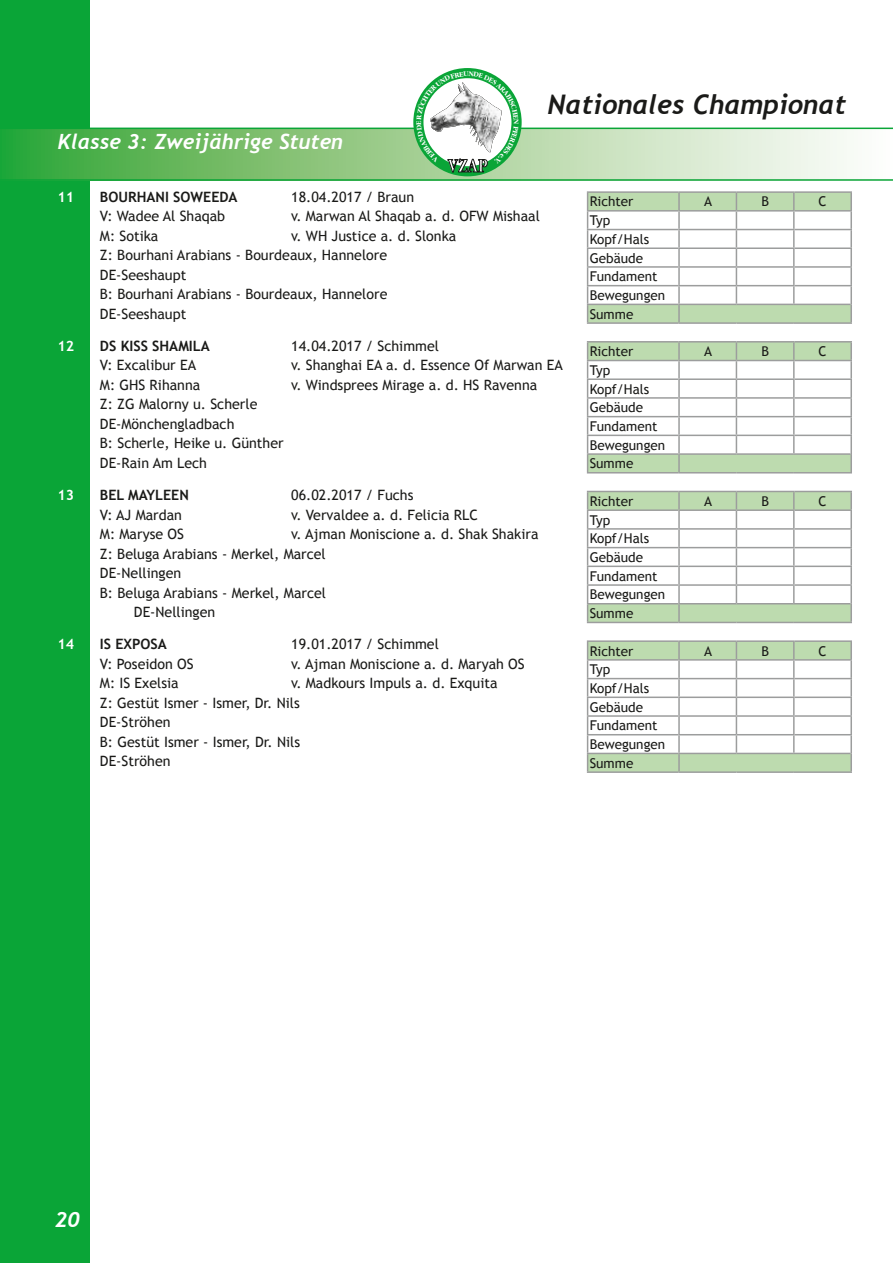
<style>
.page{position:relative;width:893px;height:1263px;background:#fff}
.page>*{position:absolute;margin:0;border:0;box-sizing:border-box;transform-origin:0 0}
.t1{font:italic 700 27px "Trebuchet";color:#1a1a18}
.t2{font:italic 700 21px "Trebuchet";color:#fff}
.t3{font:700 17.85px "Garamond ITCBQ";color:#fff;scale:.76 1}
.t4{font:14.25px/19.5px "Trebuchet MS";color:#1a1a18}
.t5{font:700 14.25px "Trebuchet MS";color:#1a1a18}
.t6{font:700 14.25px "Trebuchet MS";color:#fff}
.t7{font:13.5px/18.8px "Trebuchet MS";color:#1a1a18}
</style>
<div class="page">
<div style="left:0;top:0;width:89px;height:1263px;background:#0aa537"></div>
<svg style="left:0;top:129px;width:893px;height:50px;background:#a0d199"></svg>
<hr style="left:0;top:128px;width:893px;height:1px;background:#0aa537">
<hr style="left:0;top:179px;width:893px;height:2px;background:#0aa537">
<svg style="left:413px;top:68px;width:109px;height:108px"></svg>
<hr style="left:587px;top:191px;width:91px;height:2px;background:#9c9d9d">
<hr style="left:795px;top:191px;width:57px;height:2px;background:#9c9d9d">
<hr style="left:587px;top:322px;width:91px;height:2px;background:#9c9d9d">
<hr style="left:678px;top:191px;width:58px;height:2px;background:#9c9d9d">
<hr style="left:678px;top:322px;width:58px;height:2px;background:#9c9d9d">
<hr style="left:736px;top:322px;width:58px;height:2px;background:#9c9d9d">
<hr style="left:794px;top:322px;width:58px;height:2px;background:#9c9d9d">
<hr style="left:736px;top:191px;width:59px;height:2px;background:#9c9d9d">
<svg style="left:587px;top:192px;width:265px;height:131px"></svg>
<hr style="left:587px;top:341px;width:91px;height:2px;background:#9c9d9d">
<hr style="left:795px;top:341px;width:57px;height:2px;background:#9c9d9d">
<hr style="left:678px;top:341px;width:58px;height:2px;background:#9c9d9d">
<hr style="left:736px;top:341px;width:59px;height:2px;background:#9c9d9d">
<svg style="left:587px;top:342px;width:265px;height:131px"></svg>
<hr style="left:587px;top:622px;width:91px;height:1px;background:#9c9d9d">
<hr style="left:678px;top:622px;width:58px;height:1px;background:#9c9d9d">
<hr style="left:736px;top:622px;width:58px;height:1px;background:#9c9d9d">
<hr style="left:794px;top:622px;width:58px;height:1px;background:#9c9d9d">
<svg style="left:587px;top:491px;width:265px;height:131px"></svg>
<hr style="left:587px;top:640px;width:91px;height:2px;background:#9c9d9d">
<hr style="left:795px;top:640px;width:57px;height:2px;background:#9c9d9d">
<hr style="left:587px;top:771px;width:91px;height:2px;background:#9c9d9d">
<hr style="left:678px;top:640px;width:58px;height:2px;background:#9c9d9d">
<hr style="left:678px;top:771px;width:58px;height:2px;background:#9c9d9d">
<hr style="left:736px;top:771px;width:58px;height:2px;background:#9c9d9d">
<hr style="left:794px;top:771px;width:58px;height:2px;background:#9c9d9d">
<hr style="left:736px;top:640px;width:59px;height:2px;background:#9c9d9d">
<svg style="left:587px;top:641px;width:265px;height:131px"></svg>
<svg style="left:417px;top:71px;width:101px;height:101px"></svg>
<h2 class="t2" style="left:57px;top:128px;width:287px">Klasse 3: Zweijährige Stuten</h2>
<p class="t3" style="left:448px;top:156px;width:54px">VZAP</p>
<h1 class="t1" style="left:548px;top:88px;width:300px">Nationales Championat</h1>
<p class="t6" style="left:57px;top:188px;width:18px">11</p>
<p class="t5" style="left:100px;top:188px;width:139px">BOURHANI SOWEEDA</p>
<p class="t4" style="left:291px;top:187px;width:124px">18.04.2017 / Braun</p>
<p class="t4" style="left:100px;top:207px;width:127px">V: Wadee Al Shaqab</p>
<p class="t4" style="left:291px;top:207px;width:250px">v. Marwan Al Shaqab a. d. OFW Mishaal</p>
<p class="t4" style="left:100px;top:226px;width:60px">M: Sotika</p>
<p class="t4" style="left:100px;top:226px;width:358px;text-indent:191px">v. WH Justice a. d. Slonka<br>Z: Bourhani Arabians - Bourdeaux, Hannelore<br>DE-Seeshaupt<br>B: Bourhani Arabians - Bourdeaux, Hannelore<br>DE-Seeshaupt</p>
<p class="t6" style="left:57px;top:337px;width:18px">12</p>
<p class="t5" style="left:100px;top:337px;width:111px">DS KISS SHAMILA</p>
<p class="t4" style="left:291px;top:336px;width:149px">14.04.2017 / Schimmel</p>
<p class="t4" style="left:100px;top:356px;width:98px">V: Excalibur EA</p>
<p class="t4" style="left:291px;top:356px;width:273px">v. Shanghai EA a. d. Essence Of Marwan EA</p>
<p class="t4" style="left:100px;top:375px;width:102px">M: GHS Rihanna</p>
<p class="t4" style="left:291px;top:375px;width:248px">v. Windsprees Mirage a. d. HS Ravenna</p>
<p class="t4" style="left:100px;top:395px;width:185px">Z: ZG Malorny u. Scherle<br>DE-Mönchengladbach<br>B: Scherle, Heike u. Günther<br>DE-Rain Am Lech</p>
<p class="t6" style="left:57px;top:486px;width:18px">13</p>
<p class="t5" style="left:100px;top:486px;width:90px">BEL MAYLEEN</p>
<p class="t4" style="left:291px;top:485px;width:124px">06.02.2017 / Fuchs</p>
<p class="t4" style="left:100px;top:505px;width:84px">V: AJ Mardan</p>
<p class="t4" style="left:291px;top:505px;width:188px">v. Vervaldee a. d. Felicia RLC</p>
<p class="t4" style="left:100px;top:524px;width:86px">M: Maryse OS</p>
<p class="t4" style="left:291px;top:524px;width:249px">v. Ajman Moniscione a. d. Shak Shakira</p>
<p class="t4" style="left:100px;top:544px;width:227px">Z: Beluga Arabians - Merkel, Marcel</p>
<p class="t4" style="left:100px;top:563px;width:83px">DE-Nellingen</p>
<p class="t4" style="left:100px;top:583px;width:228px">B: Beluga Arabians - Merkel, Marcel</p>
<p class="t4" style="left:134px;top:602px;width:83px">DE-Nellingen</p>
<p class="t6" style="left:57px;top:635px;width:18px">14</p>
<p class="t5" style="left:100px;top:635px;width:68px">IS EXPOSA</p>
<p class="t4" style="left:291px;top:635px;width:149px">19.01.2017 / Schimmel</p>
<p class="t4" style="left:100px;top:654px;width:95px">V: Poseidon OS</p>
<p class="t4" style="left:291px;top:654px;width:235px">v. Ajman Moniscione a. d. Maryah OS</p>
<p class="t4" style="left:100px;top:674px;width:80px">M: IS Exelsia</p>
<p class="t4" style="left:100px;top:674px;width:399px;text-indent:191px">v. Madkours Impuls a. d. Exquita<br>Z: Gestüt Ismer - Ismer, Dr. Nils<br>DE-Ströhen<br>B: Gestüt Ismer - Ismer, Dr. Nils<br>DE-Ströhen</p>
<p class="t7" style="left:590px;top:192px;width:45px">Richter</p>
<p class="t7" style="left:704px;top:192px;width:9px">A</p>
<p class="t7" style="left:761px;top:192px;width:9px">B</p>
<p class="t7" style="left:818px;top:192px;width:10px">C</p>
<p class="t7" style="left:590px;top:211px;width:77px">Typ<br>Kopf/Hals<br>Gebäude<br>Fundament<br>Bewegungen<br>Summe</p>
<p class="t7" style="left:590px;top:342px;width:45px">Richter</p>
<p class="t7" style="left:704px;top:342px;width:9px">A</p>
<p class="t7" style="left:761px;top:342px;width:9px">B</p>
<p class="t7" style="left:818px;top:342px;width:10px">C</p>
<p class="t7" style="left:590px;top:361px;width:77px">Typ<br>Kopf/Hals<br>Gebäude<br>Fundament<br>Bewegungen<br>Summe</p>
<p class="t7" style="left:590px;top:492px;width:45px">Richter</p>
<p class="t7" style="left:704px;top:492px;width:9px">A</p>
<p class="t7" style="left:761px;top:492px;width:9px">B</p>
<p class="t7" style="left:818px;top:492px;width:10px">C</p>
<p class="t7" style="left:590px;top:510px;width:77px">Typ<br>Kopf/Hals<br>Gebäude<br>Fundament<br>Bewegungen<br>Summe</p>
<p class="t7" style="left:590px;top:641px;width:45px">Richter</p>
<p class="t7" style="left:704px;top:641px;width:9px">A</p>
<p class="t7" style="left:761px;top:641px;width:9px">B</p>
<p class="t7" style="left:818px;top:641px;width:10px">C</p>
<p class="t7" style="left:590px;top:660px;width:77px">Typ<br>Kopf/Hals<br>Gebäude<br>Fundament<br>Bewegungen<br>Summe</p>
<h2 class="t2" style="left:55px;top:1207px;width:26px">20</h2>
</div>
